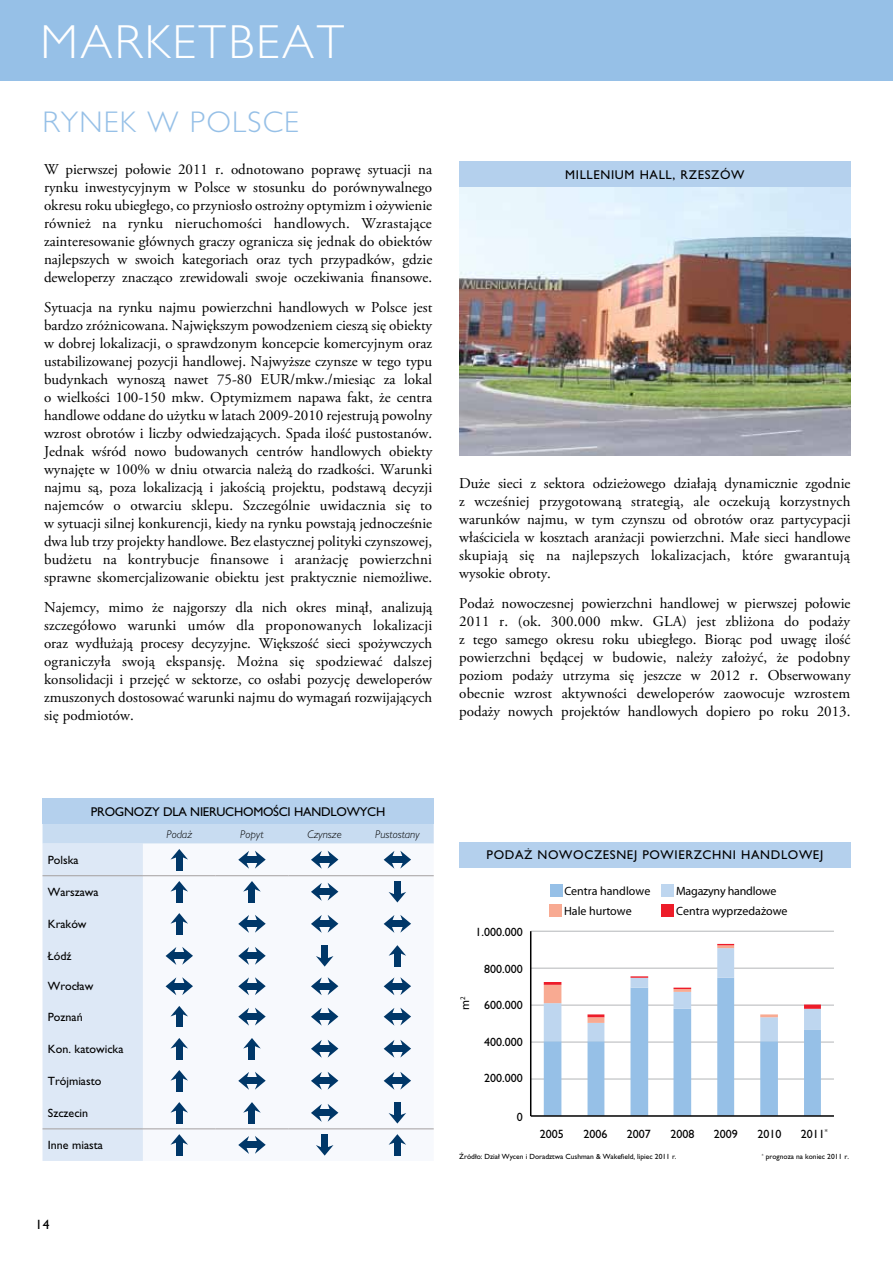
<style>
.page{position:relative;width:893px;height:1263px;background:#fff}
.page>*{position:absolute;margin:0;border:0;box-sizing:border-box;transform-origin:0 0}
.t1{font:300 48px "Gill Sans CE";letter-spacing:.05em;color:#fff}
.t2{font:300 30px "Gill Sans CE";letter-spacing:.04em;color:#96c0e7}
.t3{font:15px/18px "Adobe Garamond Pro";color:#000;text-align:justify}
.t4{font:13.5px "Gill Sans CE";color:#000}
.t5{font:12.75px "Gill Sans CE";letter-spacing:.05em;color:#000}
.t6{font:12.75px "Gill Sans CE";letter-spacing:-.02em;color:#000}
.t7{font:12px "Gill Sans CE";color:#000}
.t8{font:12px "Gill Sans";color:#000}
.t9{font:12px "Gill Sans";letter-spacing:-.02em;color:#000}
.t10{font:italic 300 11.25px "Gill Sans CE";color:#000}
.t11{font:7.5px "Gill Sans CE";color:#000}
</style>
<div class="page">
<div style="left:550px;top:884px;width:12px;height:13px;background:#96c0e7"></div>
<div style="left:661px;top:884px;width:13px;height:13px;background:#bed6ef"></div>
<div style="left:549px;top:904px;width:13px;height:13px;background:#f8aa92"></div>
<div style="left:661px;top:904px;width:13px;height:13px;background:#ed1c29"></div>
<hr style="left:531px;top:931px;width:303px;height:1px;background:#bcbec0">
<hr style="left:531px;top:967px;width:303px;height:2px;background:#bcbec0">
<hr style="left:531px;top:1004px;width:303px;height:2px;background:#bcbec0">
<hr style="left:531px;top:1041px;width:303px;height:2px;background:#bcbec0">
<hr style="left:531px;top:1078px;width:303px;height:1px;background:#bcbec0">
<hr style="left:530px;top:931px;width:1px;height:185px;background:#000">
<svg style="left:544px;top:944px;width:277px;height:171px"></svg>
<div style="left:804px;top:1004px;width:17px;height:5px;background:#ed1c29"></div>
<hr style="left:531px;top:1115px;width:303px;height:2px;background:#000">
<div style="left:459px;top:842px;width:391px;height:25px;background:#b4d0ed"></div>
<div style="left:43px;top:798px;width:391px;height:26px;background:#b4d0ed"></div>
<svg style="left:43px;top:824px;width:391px;height:337px"></svg>
<div style="left:394px;top:1141px;width:7px;height:14px;background:#003768"></div>
<img style="left:459px;top:187px;width:391px;height:269px">
<div style="left:459px;top:162px;width:391px;height:25px;background:#b4d0ed"></div>
<div style="left:0;top:0;width:893px;height:81px;background:#96c0e7"></div>
<h1 class="t1" style="left:40px;top:15px;width:305px">MARKETBEAT</h1>
<h2 class="t2" style="left:43px;top:105px;width:258px">RYNEK W POLSCE</h2>
<p class="t3" style="left:44px;top:161px;width:390px">W pierwszej połowie 2011 r. odnotowano poprawę sytuacji na rynku inwestycyjnym w Polsce w stosunku do porównywalnego okresu roku ubiegłego, co przyniosło ostrożny optymizm i ożywienie również na rynku nieruchomości handlowych. Wzrastające zainteresowanie głównych graczy ogranicza się jednak do obiektów najlepszych w swoich kategoriach oraz tych przypadków, gdzie deweloperzy znacząco zrewidowali swoje oczekiwania finansowe.</p>
<p class="t3" style="left:44px;top:299px;width:390px">Sytuacja na rynku najmu powierzchni handlowych w Polsce jest bardzo zróżnicowana. Największym powodzeniem cieszą się obiekty w dobrej lokalizacji, o sprawdzonym koncepcie komercyjnym oraz ustabilizowanej pozycji handlowej. Najwyższe czynsze w tego typu budynkach wynoszą nawet 75-80 EUR/mkw./miesiąc za lokal o wielkości 100-150 mkw. Optymizmem napawa fakt, że centra handlowe oddane do użytku w latach 2009-2010 rejestrują powolny wzrost obrotów i liczby odwiedzających. Spada ilość pustostanów.<br>Jednak wśród nowo budowanych centrów handlowych obiekty wynajęte w 100% w dniu otwarcia należą do rzadkości. Warunki najmu są, poza lokalizacją i jakością projektu, podstawą decyzji najemców o otwarciu sklepu. Szczególnie uwidacznia się to w sytuacji silnej konkurencji, kiedy na rynku powstają jednocześnie dwa lub trzy projekty handlowe. Bez elastycznej polityki czynszowej, budżetu na kontrybucje finansowe i aranżację powierzchni sprawne skomercjalizowanie obiektu jest praktycznie niemożliwe.</p>
<p class="t3" style="left:44px;top:599px;width:390px">Najemcy, mimo że najgorszy dla nich okres minął, analizują szczegółowo warunki umów dla proponowanych lokalizacji oraz wydłużają procesy decyzyjne. Większość sieci spożywczych ograniczyła swoją ekspansję. Można się spodziewać dalszej konsolidacji i przejęć w sektorze, co osłabi pozycję deweloperów zmuszonych dostosować warunki najmu do wymagań rozwijających się podmiotów.</p>
<p class="t5" style="left:565px;top:167px;width:181px">Milleniu m Hall, Rzeszów</p>
<p class="t3" style="left:459px;top:475px;width:393px">Duże sieci z sektora odzieżowego działają dynamicznie zgodnie z wcześniej przygotowaną strategią, ale oczekują korzystnych warunków najmu, w tym czynszu od obrotów oraz partycypacji właściciela w kosztach aranżacji powierzchni. Małe sieci handlowe skupiają się na najlepszych lokalizacjach, które gwarantują wysokie obroty.</p>
<p class="t3" style="left:459px;top:594px;width:393px">Podaż nowoczesnej powierzchni handlowej w pierwszej połowie 2011 r. (ok. 300.000 mkw. GLA) jest zbliżona do podaży z tego samego okresu roku ubiegłego. Biorąc pod uwagę ilość powierzchni będącej w budowie, należy założyć, że podobny poziom podaży utrzyma się jeszcze w 2012 r. Obserwowany obecnie wzrost aktywności deweloperów zaowocuje wzrostem podaży nowych projektów handlowych dopiero po roku 2013.</p>
<p class="t6" style="left:91px;top:804px;width:296px">prog nozy dla nieruchomości handlowych</p>
<p class="t10" style="left:166px;top:828px;width:27px">Podaż</p>
<p class="t10" style="left:240px;top:828px;width:25px">Popyt</p>
<p class="t10" style="left:308px;top:828px;width:36px">Czynsze</p>
<p class="t10" style="left:375px;top:828px;width:46px">Pustostany</p>
<p class="t7" style="left:48px;top:853px;width:32px">Polska</p>
<p class="t7" style="left:48px;top:885px;width:52px">Warszawa</p>
<p class="t7" style="left:48px;top:917px;width:40px">Kraków</p>
<p class="t7" style="left:48px;top:949px;width:25px">Łódź</p>
<p class="t7" style="left:48px;top:979px;width:47px">Wrocław</p>
<p class="t7" style="left:48px;top:1010px;width:36px">Poznań</p>
<p class="t7" style="left:48px;top:1042px;width:77px">Kon. katowicka</p>
<p class="t7" style="left:48px;top:1074px;width:55px">Trójmiasto</p>
<p class="t7" style="left:48px;top:1106px;width:42px">Szczecin</p>
<p class="t7" style="left:48px;top:1138px;width:57px">Inne miasta</p>
<p class="t4" style="left:35px;top:1217px;width:16px">14</p>
<p class="t5" style="left:487px;top:847px;width:338px">podaż nowoczesnej powierzchni handlowej</p>
<p class="t7" style="left:475px;top:925px;width:49px">1.000.000</p>
<p class="t8" style="left:458px;top:1010px;width:15px;rotate:-90deg">m<sup>2</sup></p>
<p class="t7" style="left:484px;top:961px;width:40px">800.000</p>
<p class="t7" style="left:484px;top:998px;width:40px">600.000</p>
<p class="t7" style="left:484px;top:1034px;width:40px">400.000</p>
<p class="t7" style="left:484px;top:1071px;width:40px">200.000</p>
<p class="t7" style="left:517px;top:1110px;width:7px">0</p>
<p class="t8" style="left:564px;top:883px;width:87px">Centra handlowe</p>
<p class="t9" style="left:676px;top:883px;width:102px">Magazyny handlowe</p>
<p class="t8" style="left:564px;top:903px;width:69px">Hale hurtowe</p>
<p class="t8" style="left:676px;top:903px;width:113px">Centra wyprzedażowe</p>
<p class="t7" style="left:540px;top:1127px;width:25px">2005</p>
<p class="t7" style="left:583px;top:1127px;width:25px">2006</p>
<p class="t7" style="left:627px;top:1127px;width:25px">2007</p>
<p class="t7" style="left:670px;top:1127px;width:25px">2008</p>
<p class="t7" style="left:714px;top:1127px;width:25px">2009</p>
<p class="t7" style="left:801px;top:1127px;width:28px">2011<sup>*</sup></p>
<p class="t7" style="left:757px;top:1127px;width:26px">2010</p>
<p class="t11" style="left:762px;top:1152px;width:89px"><sup>*</sup> prognoza na koniec 2011 r.</p>
<p class="t11" style="left:459px;top:1152px;width:219px">Źródło: Dział Wycen i Doradztwa Cushman &amp; Wakefield, lipiec 2011 r.</p>
</div>
